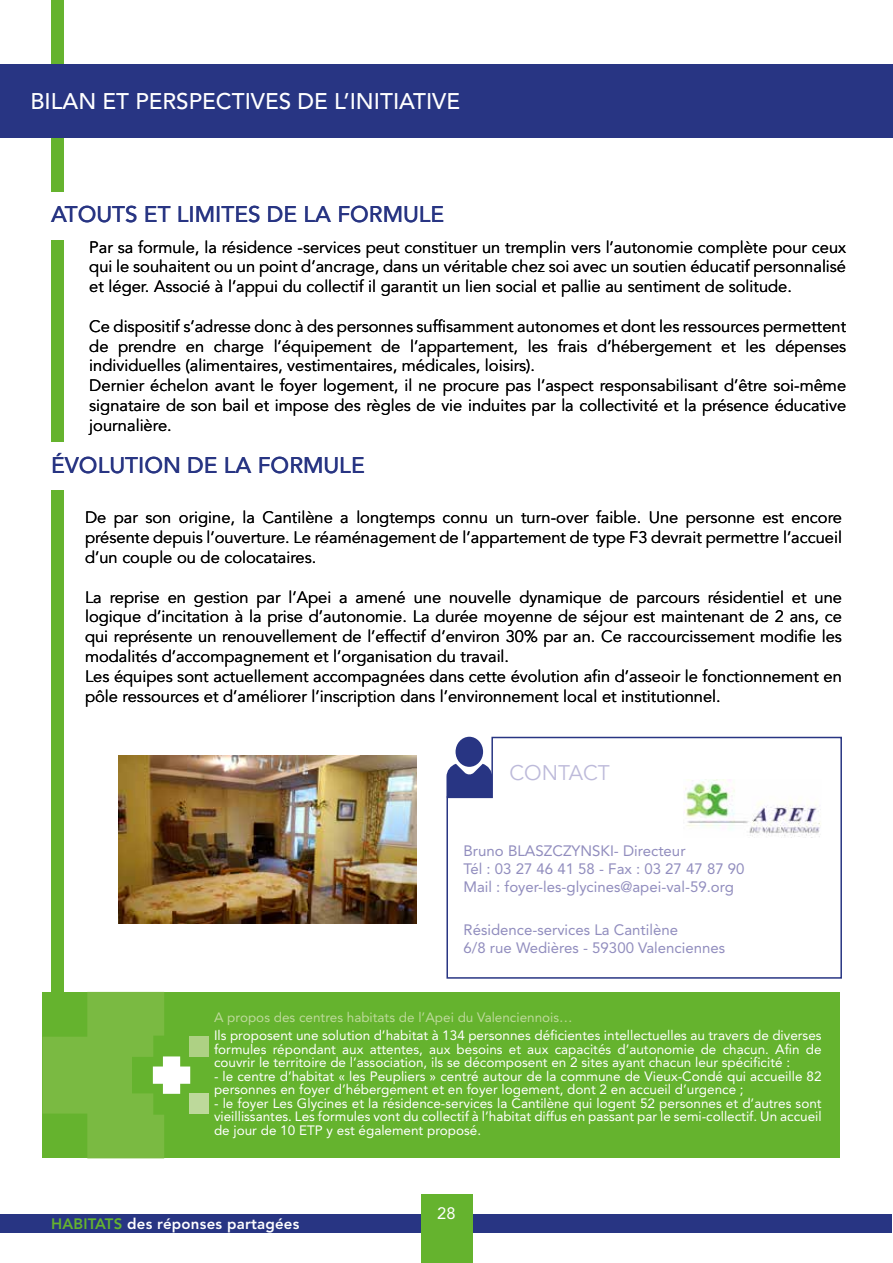
<style>
.page{position:relative;width:893px;height:1263px;background:#fff}
.page>*{position:absolute;margin:0;border:0;box-sizing:border-box;transform-origin:0 0}
.t1{font:500 22.5px "Avenir LT Std";color:#283583}
.t2{font:500 22.5px "Avenir LT Std";color:#fff}
.t3{font:21px "Avenir LT Std";color:#bdbada}
.t4{font:16.5px/19.8px "Avenir LT Std";color:#000;text-align:justify}
.t5{font:16.5px "Avenir LT Std";color:#fff}
.t6{font:15px/18px "Avenir LT Std";color:#918dbe}
.t7{font:800 15px "Avenir LT Std";letter-spacing:.015em;color:#fff}
.t8{font:13.5px/13.5px "Avenir LT Std";color:#fff;text-align:justify}
.t9{font:13.5px "Avenir LT Std";color:#bdd99b}
.s1{color:#65b32e}
</style>
<div class="page">
<div style="left:0;top:1214px;width:892px;height:19px;background:#283583"></div>
<div style="left:421px;top:1193px;width:51px;height:70px;background:#65b32e"></div>
<div style="left:51px;top:490px;width:13px;height:541px;background:#65b32e"></div>
<div style="left:51px;top:0;width:13px;height:191px;background:#65b32e"></div>
<div style="left:51px;top:240px;width:13px;height:201px;background:#65b32e"></div>
<div style="left:0;top:65px;width:893px;height:73px;background:#283583"></div>
<div style="left:43px;top:992px;width:797px;height:166px;background:#65b32e"></div>
<div style="left:190px;top:1037px;width:19px;height:20px;background:#aed184"></div>
<div style="left:190px;top:1093px;width:19px;height:20px;background:#bdd99b"></div>
<svg style="left:43px;top:992px;width:147px;height:166px"></svg>
<svg style="left:446px;top:736px;width:396px;height:243px"></svg>
<svg style="left:446px;top:737px;width:46px;height:60px"></svg>
<img style="left:118px;top:755px;width:298px;height:168px">
<img style="left:683px;top:779px;width:139px;height:59px">
<h1 class="t2" style="left:30px;top:88px;width:431px">BILAN ET PERSPECTIVES DE L’INITIATIVE</h1>
<h1 class="t1" style="left:51px;top:201px;width:395px">ATOUTS ET LIMITES DE LA FORMULE</h1>
<p class="t4" style="left:89px;top:237px;width:758px">Par sa formule, la résidence -services peut constituer un tremplin vers l’autonomie complète pour ceux qui le souhaitent ou un point d’ancrage, dans un véritable chez soi avec un soutien éducatif personnalisé et léger. Associé à l’appui du collectif il garantit un lien social et pallie au sentiment de solitude.</p>
<p class="t4" style="left:89px;top:317px;width:758px;text-align:left">Ce dispositif s’adresse donc à des personnes suffisamment autonomes et dont les ressources permettent de prendre en charge l’équipement de l’appartement, les frais d’hébergement et les dépenses individuelles (alimentaires, vestimentaires, médicales, loisirs).<br>Dernier échelon avant le foyer logement, il ne procure pas l’aspect responsabilisant d’être soi-même signataire de son bail et impose des règles de vie induites par la collectivité et la présence éducative journalière.</p>
<h1 class="t1" style="left:51px;top:453px;width:315px">ÉVOLUTION DE LA FORMULE</h1>
<p class="t4" style="left:85px;top:508px;width:758px">De par son origine, la Cantilène a longtemps connu un turn-over faible. Une personne est encore présente depuis l’ouverture. Le réaménagement de l’appartement de type F3 devrait permettre l’accueil d’un couple ou de colocataires.</p>
<p class="t4" style="left:85px;top:587px;width:758px;text-align:left">La reprise en gestion par l’Apei a amené une nouvelle dynamique de parcours résidentiel et une logique d’incitation à la prise d’autonomie. La durée moyenne de séjour est maintenant de 2 ans, ce qui représente un renouvellement de l’effectif d’environ 30% par an. Ce raccourcissement modifie les modalités d’accompagnement et l’organisation du travail.<br>Les équipes sont actuellement accompagnées dans cette évolution afin d’asseoir le fonctionnement en pôle ressources et d’améliorer l’inscription dans l’environnement local et institutionnel.</p>
<p class="t3" style="left:509px;top:761px;width:102px">CONTACT</p>
<p class="t6" style="left:463px;top:842px;width:283px">Bruno BLASZCZYNSKI- Directeur<br>Tél : 03 27 46 41 58 - Fax : 03 27 47 87 90<br>Mail : foyer-les-glycines@apei-val-59.org</p>
<p class="t6" style="left:463px;top:920px;width:263px">Résidence-services La Cantilène<br>6/8 rue Wedières - 59300 Valenciennes</p>
<p class="t9" style="left:214px;top:1010px;width:360px">A propos des centres habitats de l’Apei du Valenciennois…</p>
<p class="t8" style="left:214px;top:1029px;width:609px">Ils proposent une solution d’habitat à 134 personnes déficientes intellectuelles au travers de diverses formules répondant aux attentes, aux besoins et aux capacités d’autonomie de chacun. Afin de couvrir le territoire de l’association, ils se décomposent en 2 sites ayant chacun leur spécificité :</p>
<p class="t8" style="left:214px;top:1069px;width:609px">- le centre d’habitat « les Peupliers » centré autour de la commune de Vieux-Condé qui accueille 82 personnes en foyer d’hébergement et en foyer logement, dont 2 en accueil d’urgence ;</p>
<p class="t8" style="left:214px;top:1096px;width:609px">- le foyer Les Glycines et la résidence-services la Cantilène qui logent 52 personnes et d’autres sont vieillissantes. Les formules vont du collectif à l’habitat diffus en passant par le semi-collectif. Un accueil de jour de 10 ETP y est également proposé.</p>
<p class="t7" style="left:51px;top:1215px;width:250px"><span class="s1">HABITATS</span> des réponses partagées</p>
<p class="t5" style="left:437px;top:1203px;width:20px">28</p>
</div>
